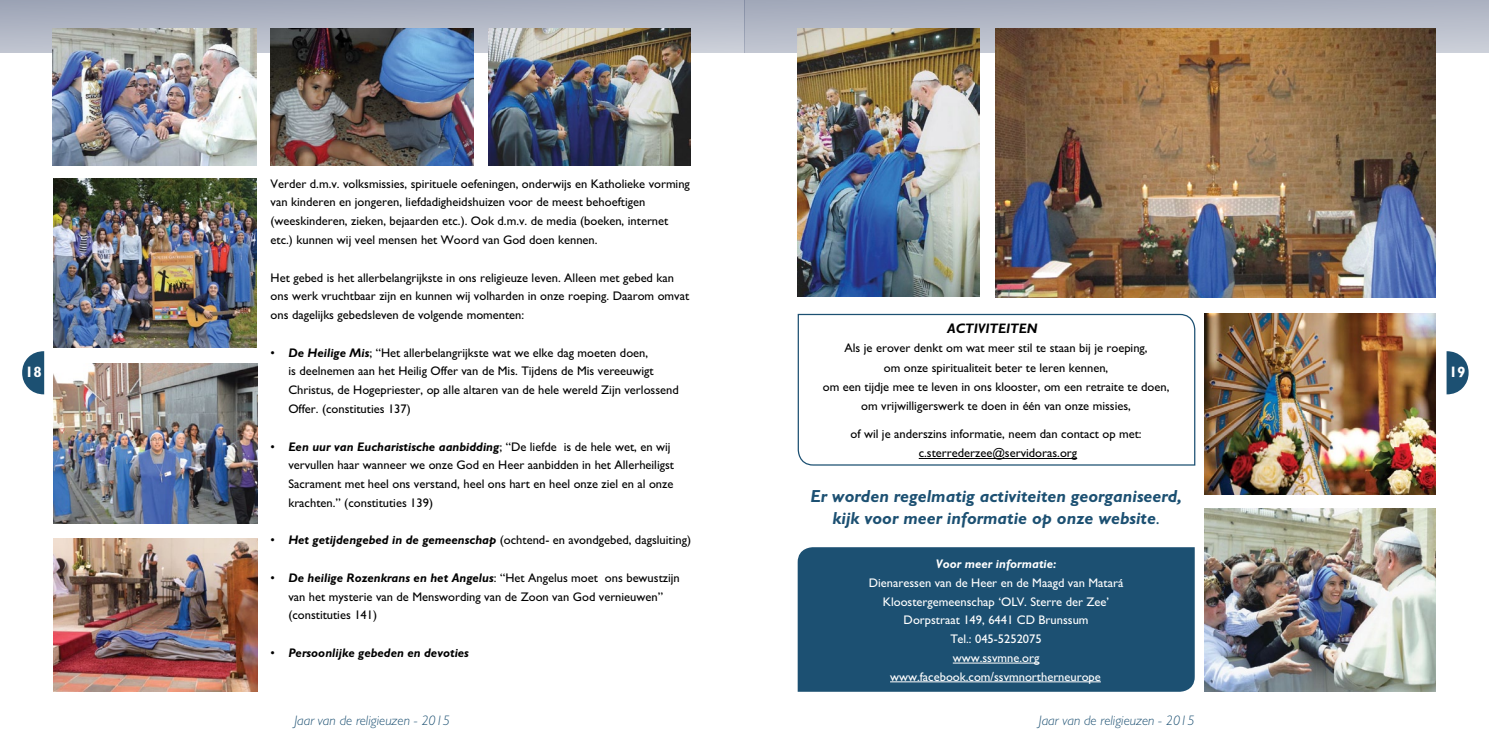
<style>
.page{position:relative;width:1489px;height:745px;background:#fff}
.page>*{position:absolute;margin:0;border:0;box-sizing:border-box;transform-origin:0 0}
.Paragraph_Style_7{font:italic 700 17.5px "M Gill Sans";color:#1c5072}
.t1{font:700 15px "M Gill Sans";color:#fff}
.t2{font:italic 300 13.75px "M Gill Sans";color:#1c5072}
.standaard_vet{font:italic 700 13.75px "M Gill Sans";color:#000}
.negatieve_inspring{font:12.5px/18.8px "M Gill Sans";color:#000}
.standaard{font:12.5px/18.8px "M Gill Sans";color:#000}
.Paragraph_Style_7-2{font:12.5px "M Gill Sans";color:#000}
.adresgegevens{font:12.5px "M Gill Sans";color:#fff}
.negatieve_inspring-2{font:italic 700 12.5px "M Gill Sans";color:#000}
.adresgegevens-2{font:italic 700 12.5px "M Gill Sans";color:#fff}
.s1{font-weight:700;font-style:italic}
.s2{font-weight:400;font-style:normal}
</style>
<div class="page">
<svg style="left:1446px;top:351px;width:22px;height:43px"></svg>
<svg style="left:22px;top:351px;width:22px;height:43px"></svg>
<div style="left:0;top:0;width:744px;height:53px;background:linear-gradient(to bottom,#a2a9bb,#c3c6cf)"></div>
<div style="left:744px;top:0;width:744px;height:53px;background:linear-gradient(to bottom,#a5acbc,#c8ccd6)"></div>
<img style="left:53px;top:28px;width:203px;height:137px">
<img style="left:54px;top:538px;width:203px;height:153px">
<img style="left:54px;top:178px;width:202px;height:170px">
<img style="left:271px;top:28px;width:202px;height:137px">
<img style="left:54px;top:363px;width:203px;height:159px">
<img style="left:488px;top:28px;width:202px;height:137px">
<svg style="left:797px;top:313px;width:398px;height:153px"></svg>
<img style="left:995px;top:28px;width:440px;height:269px">
<img style="left:797px;top:28px;width:182px;height:269px">
<div style="left:797px;top:547px;width:397px;height:144px;background:#1c5072"></div>
<hr style="left:952px;top:662px;width:87px;height:1px;background:#fff">
<hr style="left:890px;top:681px;width:210px;height:1px;background:#fff">
<img style="left:1204px;top:508px;width:231px;height:183px">
<img style="left:1204px;top:313px;width:231px;height:180px">
<p class="standaard" style="left:270px;top:174px;width:421px">Verder d.m.v. volksmissies, spirituele oefeningen, onderwijs en Katholieke vorming van kinderen en jongeren, liefdadigheidshuizen voor de meest behoeftigen (weeskinderen, zieken, bejaarden etc.). Ook d.m.v. de media (boeken, internet etc.) kunnen wij veel mensen het Woord van God doen kennen.</p>
<p class="standaard" style="left:270px;top:268px;width:420px">Het gebed is het allerbelangrijkste in ons religieuze leven. Alleen met gebed kan ons werk vruchtbaar zijn en kunnen wij volharden in onze roeping. Daarom omvat ons dagelijks gebedsleven de volgende momenten:</p>
<p class="negatieve_inspring" style="left:288px;top:343px;width:392px;text-indent:-18px">• <span class="s1">De Heilige Mis</span>; “Het allerbelangrijkste wat we elke dag moeten doen,<br>is deelnemen aan het Heilig Offer van de Mis. Tijdens de Mis vereeuwigt Christus, de Hogepriester, op alle altaren van de hele wereld Zijn verlossend Offer. (constituties 137)</p>
<p class="negatieve_inspring" style="left:288px;top:437px;width:387px;text-indent:-18px">• <span class="s1">Een uur van Eucharistische aanbidding</span>; “De liefde is de hele wet, en wij vervullen haar wanneer we onze God en Heer aanbidden in het Allerheiligst Sacrament met heel ons verstand, heel ons hart en heel onze ziel en al onze krachten.” (constituties 139)</p>
<p class="negatieve_inspring" style="left:270px;top:530px;width:422px">• <span class="s1">Het getijdengebed in de gemeenschap</span> (ochtend- en avondgebed, dagsluiting)</p>
<p class="negatieve_inspring" style="left:288px;top:568px;width:393px;text-indent:-18px">• <span class="s1">De heilige Rozenkrans en het Angelus</span>: “Het Angelus moet ons bewustzijn van het mysterie van de Menswording van de Zoon van God vernieuwen” (constituties 141)</p>
<p class="negatieve_inspring-2" style="left:270px;top:645px;width:200px"><span class="s2">•</span> Persoonlijke gebeden en devoties</p>
<p class="standaard_vet" style="left:947px;top:320px;width:92px">ACTIVITEITEN</p>
<p class="Paragraph_Style_7-2" style="left:844px;top:341px;width:305px">Als je erover denkt om wat meer stil te staan bij je roeping,</p>
<p class="Paragraph_Style_7-2" style="left:883px;top:360px;width:226px">om onze spiritualiteit beter te leren kennen,</p>
<p class="Paragraph_Style_7-2" style="left:822px;top:379px;width:348px">om een tijdje mee te leven in ons klooster, om een retraite te doen,</p>
<p class="Paragraph_Style_7-2" style="left:861px;top:399px;width:271px">om vrijwilligerswerk te doen in één van onze missies,</p>
<p class="Paragraph_Style_7-2" style="left:850px;top:426px;width:293px">of wil je anderszins informatie, neem dan contact op met:</p>
<p class="Paragraph_Style_7-2" style="left:918px;top:446px;width:160px">c.sterrederzee@servidoras.org</p>
<p class="t1" style="left:25px;top:363px;width:18px">18</p>
<p class="t1" style="left:1449px;top:363px;width:18px">19</p>
<p class="Paragraph_Style_7" style="left:810px;top:485px;width:373px">Er worden regelmatig activiteiten georganiseerd,</p>
<p class="Paragraph_Style_7" style="left:832px;top:508px;width:328px">kijk voor meer informatie op onze website<span class="s2">.</span></p>
<p class="adresgegevens-2" style="left:935px;top:556px;width:122px">Voor meer informatie:</p>
<p class="adresgegevens" style="left:868px;top:575px;width:256px">Dienaressen van de Heer en de Maagd van Matará</p>
<p class="adresgegevens" style="left:882px;top:594px;width:228px">Kloostergemeenschap ‘OLV. Sterre der Zee’</p>
<p class="adresgegevens" style="left:903px;top:613px;width:186px">Dorpstraat 149, 6441 CD Brunssum</p>
<p class="adresgegevens" style="left:950px;top:631px;width:93px">Tel.: 045-5252075</p>
<p class="adresgegevens" style="left:952px;top:650px;width:88px">www.ssvmne.org</p>
<p class="adresgegevens" style="left:890px;top:669px;width:212px">www.facebook.com/ssvmnortherneurope</p>
<p class="t2" style="left:294px;top:712px;width:157px">Jaar van de religieuzen - 2015</p>
<p class="t2" style="left:1038px;top:712px;width:157px">Jaar van de religieuzen - 2015</p>
</div>
